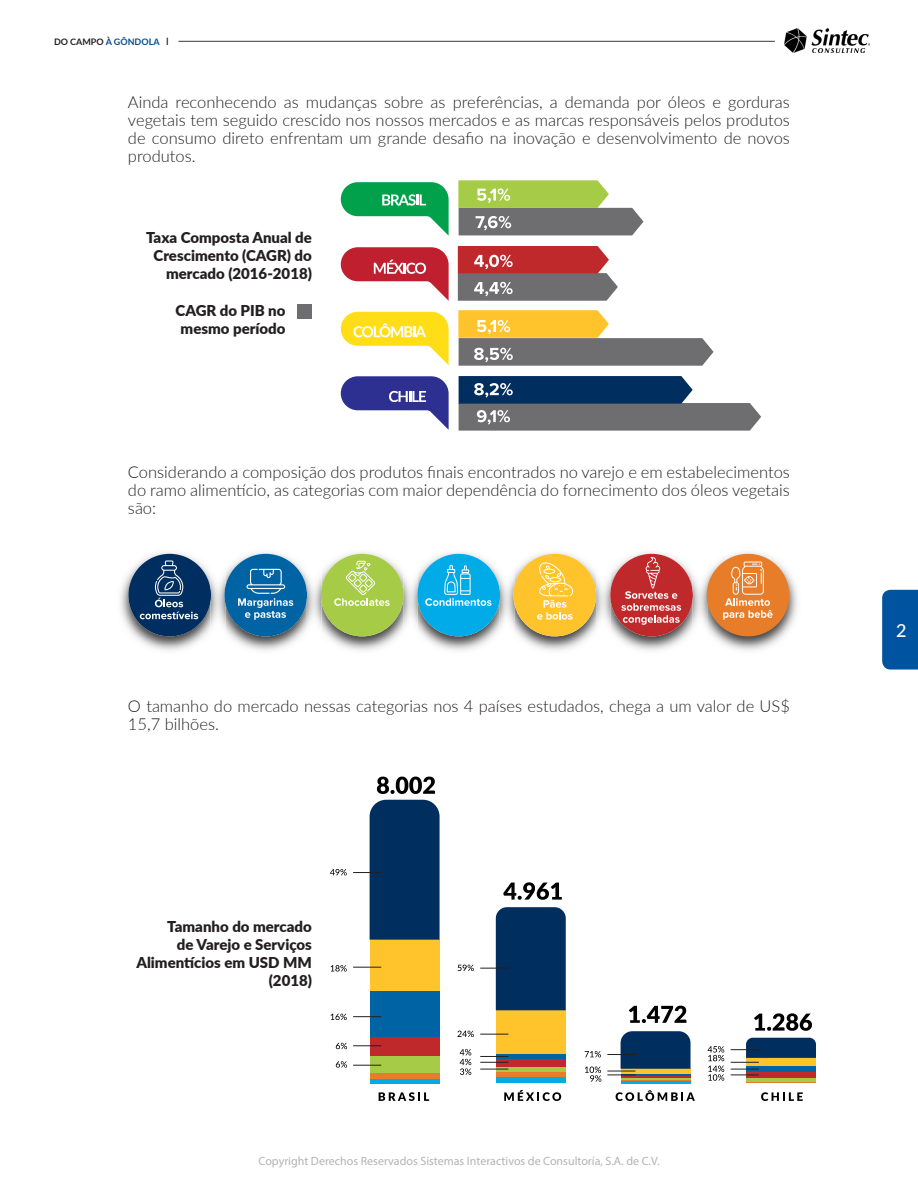
<style>
.page{position:relative;width:918px;height:1188px;background:#fff}
.page>*{position:absolute;margin:0;border:0;box-sizing:border-box;transform-origin:0 0}
.t1{font:500 18px "Lato";color:#fff}
.t2{font:300 16.5px/18px "Lato";color:#231f20;text-align:justify}
.t3{font:900 15px/18px "Lato";color:#231f20;text-align:right}
.t4{font:12px "Myriad Pro";color:#b2b4b3}
.t5{font:700 9px "Lato";color:#084a8c}
.s1{color:#231f20}
.s2{font-family:"Myriad Pro";font-weight:400;font-size:10.8px;color:#040503}
</style>
<div class="page">
<img style="left:784px;top:28px;width:86px;height:24px">
<hr style="left:178px;top:41px;width:597px;height:1px;background:#3a3838">
<div style="left:882px;top:590px;width:36px;height:80px;background:#00549f"></div>
<div style="left:297px;top:304px;width:15px;height:15px;background:#6e6e70"></div>
<svg style="left:458px;top:180px;width:186px;height:55px"></svg>
<svg style="left:458px;top:246px;width:160px;height:55px"></svg>
<svg style="left:458px;top:310px;width:256px;height:56px"></svg>
<svg style="left:459px;top:376px;width:302px;height:55px"></svg>
<svg style="left:341px;top:182px;width:108px;height:54px"></svg>
<svg style="left:341px;top:247px;width:108px;height:54px"></svg>
<svg style="left:341px;top:312px;width:108px;height:53px"></svg>
<svg style="left:341px;top:376px;width:108px;height:54px"></svg>
<img style="left:120px;top:552px;width:678px;height:99px">
<div style="left:128px;top:554px;width:83px;height:82px;background:#002e61;border-radius:50%"></div>
<svg style="left:140px;top:560px;width:58px;height:59px"></svg>
<div style="left:224px;top:554px;width:83px;height:82px;background:#0063a3;border-radius:50%"></div>
<svg style="left:238px;top:569px;width:55px;height:51px"></svg>
<div style="left:321px;top:554px;width:83px;height:82px;background:#a6cc47;border-radius:50%"></div>
<svg style="left:334px;top:561px;width:56px;height:45px"></svg>
<img style="left:403px;top:552px;width:15px;height:99px">
<div style="left:417px;top:554px;width:83px;height:82px;background:#00abe8;border-radius:50%"></div>
<svg style="left:425px;top:565px;width:67px;height:41px"></svg>
<img style="left:499px;top:552px;width:15px;height:99px">
<svg style="left:499px;top:587px;width:1px;height:16px"></svg>
<div style="left:514px;top:554px;width:82px;height:82px;background:#ffc42b;border-radius:50%"></div>
<svg style="left:537px;top:562px;width:36px;height:58px"></svg>
<img style="left:596px;top:552px;width:14px;height:99px">
<div style="left:610px;top:554px;width:83px;height:82px;background:#bf292b;border-radius:50%"></div>
<svg style="left:621px;top:557px;width:60px;height:68px"></svg>
<img style="left:693px;top:552px;width:14px;height:99px">
<div style="left:707px;top:554px;width:82px;height:82px;background:#e87d29;border-radius:50%"></div>
<svg style="left:723px;top:562px;width:50px;height:58px"></svg>
<div style="left:370px;top:1078px;width:70px;height:5px;background:#00abe8"></div>
<div style="left:496px;top:1077px;width:70px;height:6px;background:#00abe8"></div>
<div style="left:370px;top:1073px;width:70px;height:5px;background:#e87d29"></div>
<div style="left:496px;top:1072px;width:70px;height:5px;background:#e87d29"></div>
<div style="left:496px;top:1067px;width:70px;height:5px;background:#a6cc47"></div>
<div style="left:496px;top:1059px;width:70px;height:8px;background:#bf292b"></div>
<div style="left:496px;top:1054px;width:70px;height:5px;background:#0063a3"></div>
<hr style="left:621px;top:1081px;width:70px;height:2px;background:#00abe8">
<hr style="left:621px;top:1079px;width:70px;height:2px;background:#e87d29">
<hr style="left:746px;top:1082px;width:70px;height:1px;background:#e87d29">
<hr style="left:621px;top:1078px;width:70px;height:1px;background:#a6cc47">
<div style="left:746px;top:1077px;width:70px;height:5px;background:#a6cc47"></div>
<hr style="left:621px;top:1076px;width:70px;height:2px;background:#bf292b">
<div style="left:746px;top:1072px;width:70px;height:5px;background:#bf292b"></div>
<div style="left:746px;top:1066px;width:70px;height:6px;background:#0063a3"></div>
<div style="left:496px;top:1010px;width:70px;height:44px;background:#ffc42b"></div>
<div style="left:746px;top:1058px;width:70px;height:8px;background:#ffc42b"></div>
<div style="left:370px;top:1056px;width:70px;height:17px;background:#a6cc47"></div>
<div style="left:370px;top:1037px;width:70px;height:19px;background:#bf292b"></div>
<div style="left:370px;top:991px;width:70px;height:46px;background:#0063a3"></div>
<div style="left:370px;top:940px;width:70px;height:51px;background:#ffc42b"></div>
<svg style="left:379px;top:1092px;width:50px;height:9px"></svg>
<svg style="left:504px;top:1090px;width:57px;height:11px"></svg>
<svg style="left:616px;top:1090px;width:79px;height:11px"></svg>
<svg style="left:761px;top:1092px;width:42px;height:9px"></svg>
<svg style="left:377px;top:777px;width:58px;height:17px"></svg>
<svg style="left:330px;top:869px;width:17px;height:6px"></svg>
<svg style="left:331px;top:965px;width:16px;height:7px"></svg>
<svg style="left:331px;top:1014px;width:16px;height:6px"></svg>
<svg style="left:336px;top:1043px;width:11px;height:6px"></svg>
<svg style="left:336px;top:1061px;width:11px;height:7px"></svg>
<svg style="left:503px;top:882px;width:59px;height:18px"></svg>
<svg style="left:629px;top:1006px;width:57px;height:17px"></svg>
<svg style="left:754px;top:1013px;width:58px;height:18px"></svg>
<svg style="left:353px;top:800px;width:87px;height:140px"></svg>
<svg style="left:458px;top:965px;width:16px;height:6px"></svg>
<svg style="left:480px;top:907px;width:86px;height:103px"></svg>
<svg style="left:585px;top:1051px;width:16px;height:6px"></svg>
<svg style="left:585px;top:1067px;width:16px;height:15px"></svg>
<svg style="left:731px;top:1038px;width:85px;height:25px"></svg>
<svg style="left:708px;top:1046px;width:16px;height:35px"></svg>
<svg style="left:731px;top:1069px;width:28px;height:7px"></svg>
<svg style="left:607px;top:1031px;width:84px;height:45px"></svg>
<svg style="left:457px;top:1031px;width:17px;height:6px"></svg>
<svg style="left:480px;top:1034px;width:28px;height:1px"></svg>
<svg style="left:460px;top:1049px;width:11px;height:26px"></svg>
<svg style="left:480px;top:1056px;width:28px;height:7px"></svg>
<svg style="left:480px;top:1069px;width:28px;height:1px"></svg>
<svg style="left:353px;top:967px;width:28px;height:1px"></svg>
<svg style="left:353px;top:1016px;width:28px;height:1px"></svg>
<svg style="left:353px;top:1046px;width:28px;height:1px"></svg>
<svg style="left:353px;top:1065px;width:28px;height:1px"></svg>
<p class="t5" style="left:54px;top:35px;width:116px"><span class="s1">DO CAMPO</span> À GÔNDOLA <span class="s2">I</span></p>
<p class="t2" style="left:128px;top:92px;width:663px">Ainda reconhecendo as mudanças sobre as preferências, a demanda por óleos e gorduras vegetais tem seguido crescido nos nossos mercados e as marcas responsáveis pelos produtos de consumo direto enfrentam um grande desafio na inovação e desenvolvimento de novos produtos.</p>
<p class="t3" style="left:146px;top:227px;width:167px">Taxa Composta Anual de<br>Crescimento (CAGR) do mercado (2016-2018)</p>
<p class="t3" style="left:176px;top:301px;width:112px;text-align:center">CAGR do PIB no mesmo período</p>
<p class="t2" style="left:128px;top:462px;width:663px">Considerando a composição dos produtos finais encontrados no varejo e em estabelecimentos do ramo alimentício, as categorias com maior dependência do fornecimento dos óleos vegetais são:</p>
<p class="t2" style="left:128px;top:696px;width:663px">O tamanho do mercado nessas categorias nos 4 países estudados, chega a um valor de US$<br>15,7 bilhões.</p>
<p class="t3" style="left:136px;top:917px;width:177px">Tamanho do mercado<br>de Varejo e Serviços<br>Alimentícios em USD MM (2018)</p>
<p class="t4" style="left:259px;top:1154px;width:403px">Copyright Derechos Reservados Sistemas Interactivos de Consultoría, S.A. de C.V.</p>
<p class="t1" style="left:896px;top:617px;width:12px">2</p>
</div>
